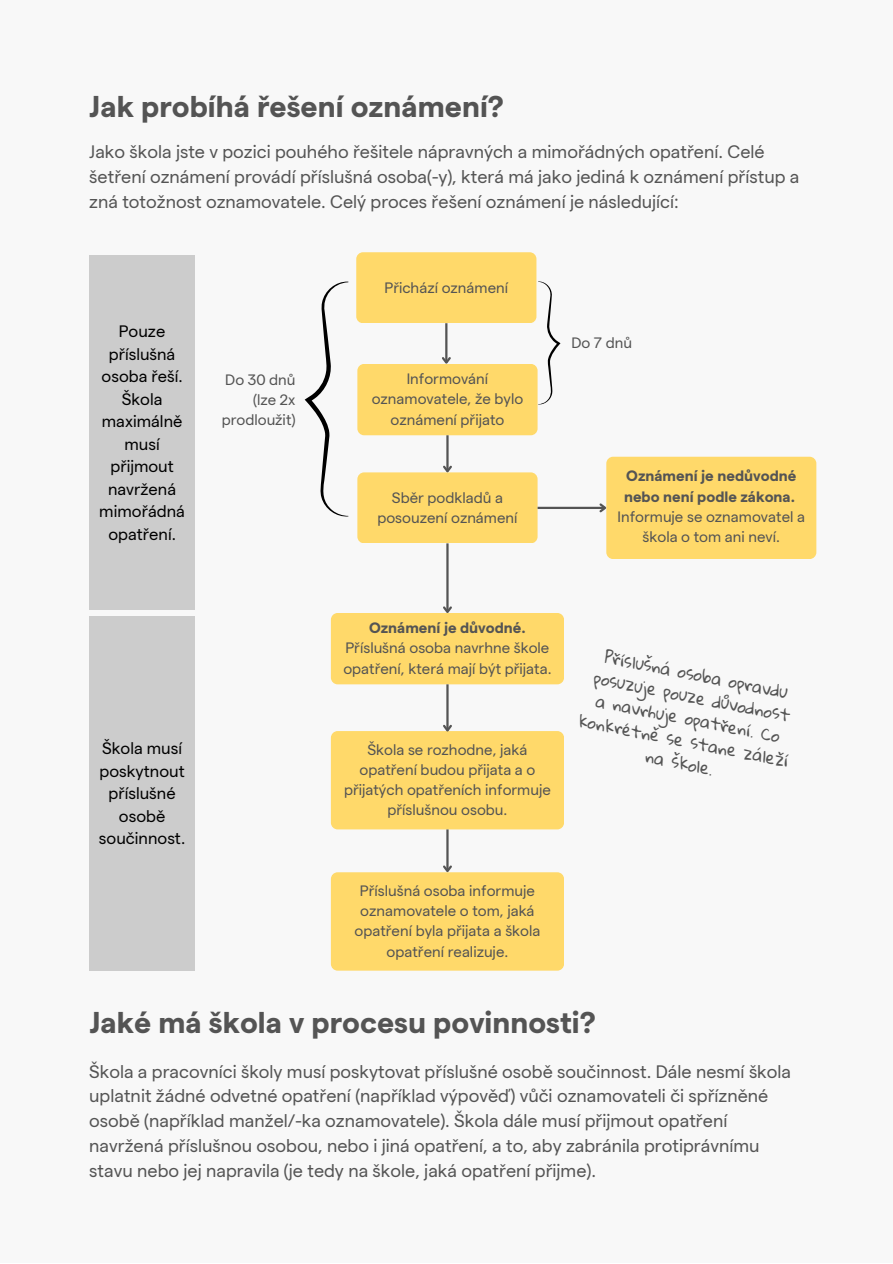
<style>
.page{position:relative;width:893px;height:1264px;background:#fff}
.page>*{position:absolute;margin:0;border:0;box-sizing:border-box;transform-origin:0 0}
.t1{font:700 30px "Matter";color:#545454}
.t2{font:18px/24.8px "Matter";color:#545454}
.t3{font:16.5px/22.5px "Matter";color:#000;text-align:center}
.t4{font:16.5px "Gloria Hallelujah";color:#545454}
.t5{font:15px/20.2px "Matter";color:#545454;text-align:center}
.t6{font:700 15px/20.2px "Matter";color:#545454}
</style>
<div class="page">
<div style="left:0;top:0;width:892px;height:1262px;background:#f8f8f8"></div>
<div style="left:356px;top:252px;width:180px;height:71px;background:#ffd96a;border-radius:7px"></div>
<hr style="left:445px;top:323px;width:2px;height:39px;background:#545454">
<svg style="left:442px;top:355px;width:9px;height:9px"></svg>
<div style="left:357px;top:364px;width:180px;height:71px;background:#ffd96a;border-radius:7px"></div>
<div style="left:357px;top:472px;width:180px;height:71px;background:#ffd96a;border-radius:7px"></div>
<hr style="left:446px;top:435px;width:2px;height:36px;background:#545454">
<svg style="left:441px;top:463px;width:13px;height:10px"></svg>
<svg style="left:304px;top:281px;width:44px;height:236px"></svg>
<svg style="left:538px;top:281px;width:22px;height:124px"></svg>
<div style="left:606px;top:457px;width:210px;height:102px;background:#ffd96a;border-radius:7px"></div>
<hr style="left:537px;top:507px;width:68px;height:2px;background:#545454">
<svg style="left:597px;top:501px;width:10px;height:13px"></svg>
<hr style="left:446px;top:543px;width:2px;height:69px;background:#545454">
<svg style="left:443px;top:604px;width:9px;height:9px"></svg>
<div style="left:89px;top:255px;width:106px;height:355px;background:#ccc"></div>
<div style="left:89px;top:616px;width:106px;height:354px;background:#ccc"></div>
<div style="left:331px;top:613px;width:233px;height:71px;background:#ffd96a;border-radius:7px"></div>
<div style="left:331px;top:731px;width:233px;height:98px;background:#ffd96a;border-radius:7px"></div>
<hr style="left:446px;top:684px;width:2px;height:46px;background:#545454">
<svg style="left:443px;top:722px;width:9px;height:10px"></svg>
<div style="left:331px;top:872px;width:233px;height:98px;background:#ffd96a;border-radius:7px"></div>
<hr style="left:446px;top:829px;width:2px;height:42px;background:#545454">
<svg style="left:441px;top:863px;width:13px;height:10px"></svg>
<p class="t1" style="left:89px;top:89px;width:416px">Jak probíhá řešení oznámení?</p>
<p class="t2" style="left:89px;top:139px;width:711px">Jako škola jste v pozici pouhého řešitele nápravných a mimořádných opatření. Celé šetření oznámení provádí příslušná osoba(-y), která má jako jediná k oznámení přístup a zná totožnost oznamovatele. Celý proces řešení oznámení je následující:</p>
<p class="t3" style="left:99px;top:320px;width:87px">Pouze příslušná osoba řeší.<br>Škola maximálně musí přijmout navržená mimořádná opatření.</p>
<p class="t5" style="left:225px;top:369px;width:72px">Do 30 dnů</p>
<p class="t5" style="left:222px;top:390px;width:75px;text-align:right">(lze 2x prodloužit)</p>
<p class="t3" style="left:99px;top:737px;width:88px">Škola musí poskytnout příslušné osobě součinnost.</p>
<p class="t5" style="left:384px;top:277px;width:125px">Přichází oznámení</p>
<p class="t5" style="left:371px;top:368px;width:153px">Informování oznamovatele, že bylo oznámení přijato</p>
<p class="t5" style="left:377px;top:487px;width:142px">Sběr podkladů a posouzení oznámení</p>
<p class="t5" style="left:571px;top:332px;width:62px">Do 7 dnů</p>
<p class="t6" style="left:624px;top:466px;width:174px">Oznámení je nedůvodné nebo není podle zákona.</p>
<p class="t5" style="left:617px;top:506px;width:189px">Informuje se oznamovatel a škola o tom ani neví.</p>
<p class="t6" style="left:369px;top:617px;width:158px">Oznámení je důvodné.</p>
<p class="t5" style="left:343px;top:638px;width:210px;text-align:left">Příslušná osoba navrhne škole opatření, která mají být přijata.</p>
<p class="t5" style="left:344px;top:739px;width:208px">Škola se rozhodne, jaká opatření budou přijata a o přijatých opatřeních informuje příslušnou osobu.</p>
<p class="t5" style="left:354px;top:880px;width:187px">Příslušná osoba informuje oznamovatele o tom, jaká opatření byla přijata a škola opatření realizuje.</p>
<p class="t4" style="left:606px;top:647px;width:188px;rotate:11deg">Příslušná osoba opravdu</p>
<p class="t4" style="left:595px;top:668px;width:201px;rotate:11deg">posuzuje pouze důvodnost</p>
<p class="t4" style="left:597px;top:692px;width:189px;rotate:11deg">a navrhuje opatření. Co</p>
<p class="t4" style="left:580px;top:711px;width:84px;rotate:11deg">konkrétně</p>
<p class="t4" style="left:647px;top:747px;width:70px;rotate:11deg">na škole.</p>
<p class="t4" style="left:692px;top:733px;width:101px;rotate:11deg">stane záleží</p>
<p class="t1" style="left:89px;top:1005px;width:508px">Jaké má škola v procesu povinnosti?</p>
<p class="t2" style="left:89px;top:1058px;width:703px">Škola a pracovníci školy musí poskytovat příslušné osobě součinnost. Dále nesmí škola uplatnit žádné odvetné opatření (například výpověď) vůči oznamovateli či spřízněné osobě (například manžel/-ka oznamovatele). Škola dále musí přijmout opatření navržená příslušnou osobou, nebo i jiná opatření, a to, aby zabránila protiprávnímu stavu nebo jej napravila (je tedy na škole, jaká opatření přijme).</p>
</div>
